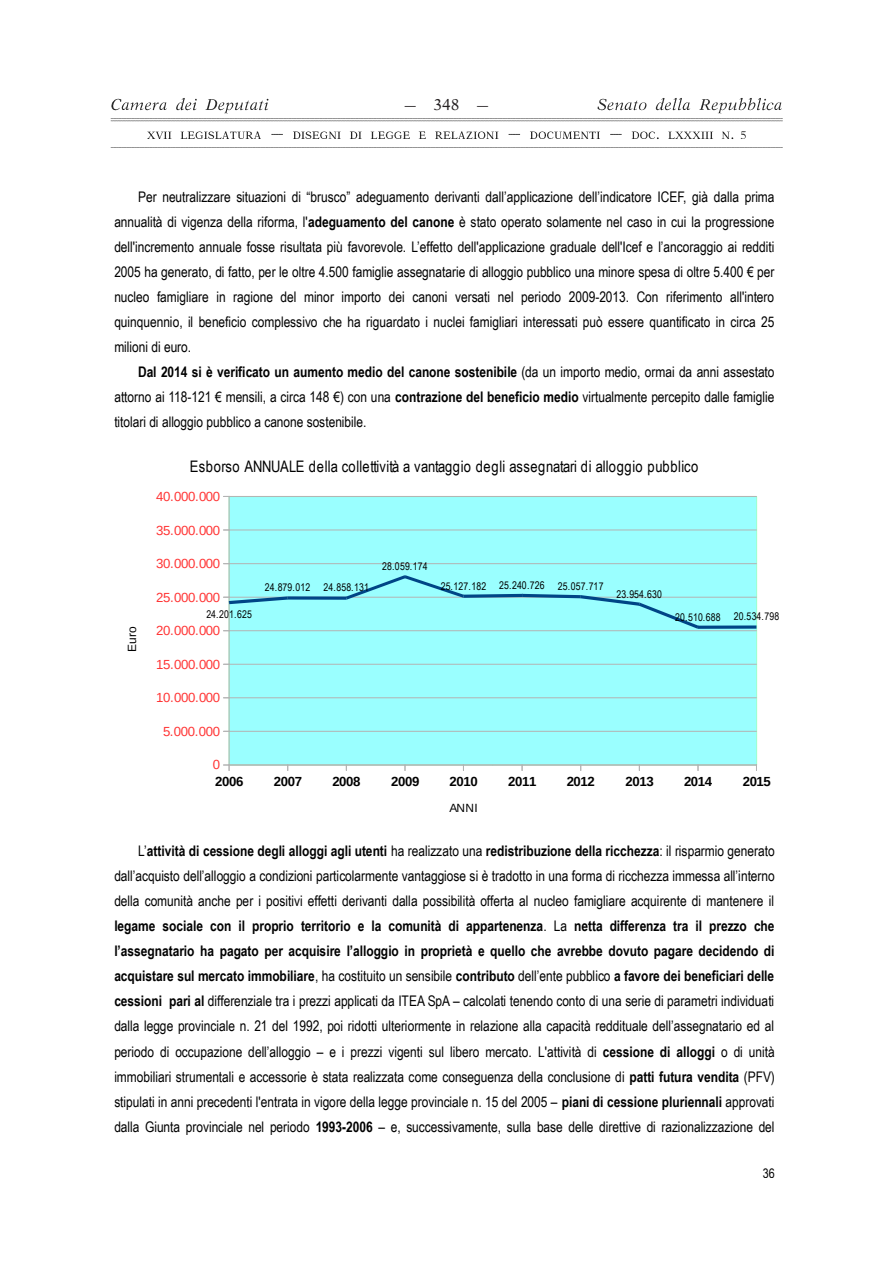
<style>
.page{position:relative;width:893px;height:1263px;background:#fff}
.page>*{position:absolute;margin:0;border:0;box-sizing:border-box;transform-origin:0 0}
.t1{font:15.9px "Ftjxnk Arial Narrow";letter-spacing:.01em;color:#000}
.t2{font:15.75px "New Aster LT Std";color:#231f20;scale:1.4 1}
.t3{font:14.55px/25px "Ftjxnk Arial Narrow";color:#000;text-align:justify}
.t4{font:700 14.55px/25px "Ydmfth Arial Narrow";color:#000;text-align:justify}
.t5{font:13.2px "Qsspvc Liberation Sans";letter-spacing:-.025em;color:#f33}
.t6{font:700 13.2px "Pgcmdl Liberation Sans";letter-spacing:-.025em;color:#000}
.t7{font:13.2px "Ftjxnk Arial Narrow";color:#000}
.t8{font:11.85px "Qsspvc Liberation Sans";letter-spacing:.015em;color:#000}
.t9{font:10.65px "Ftjxnk Arial Narrow";letter-spacing:.005em;color:#000}
.s1{font-family:"Ydmfth Arial Narrow";font-weight:700}
.s2{font-family:"Ftjxnk Arial Narrow";font-weight:400}
</style>
<div class="page">
<div style="left:230px;top:496px;width:527px;height:269px;background:#9affff"></div>
<hr style="left:229px;top:731px;width:527px;height:1px;background:#b3b3b3">
<hr style="left:229px;top:697px;width:527px;height:1px;background:#b3b3b3">
<hr style="left:229px;top:664px;width:527px;height:1px;background:#b3b3b3">
<hr style="left:229px;top:630px;width:527px;height:1px;background:#b3b3b3">
<hr style="left:229px;top:597px;width:527px;height:1px;background:#b3b3b3">
<hr style="left:229px;top:563px;width:527px;height:1px;background:#b3b3b3">
<hr style="left:229px;top:530px;width:527px;height:1px;background:#b3b3b3">
<hr style="left:229px;top:496px;width:527px;height:1px;background:#b3b3b3">
<hr style="left:229px;top:765px;width:528px;height:1px;background:#b3b3b3">
<svg style="left:224px;top:765px;width:6px;height:5px"></svg>
<hr style="left:229px;top:496px;width:1px;height:269px;background:#b3b3b3">
<svg style="left:224px;top:596px;width:65px;height:8px"></svg>
<svg style="left:288px;top:596px;width:58px;height:4px"></svg>
<svg style="left:346px;top:575px;width:353px;height:54px;background:#91f2f6"></svg>
<svg style="left:698px;top:625px;width:58px;height:4px"></svg>
<img style="left:110px;top:98px;width:673px;height:50px">
<p class="t2" style="left:405px;top:95px;width:61px">– 348 –</p>
<p class="t3" style="left:114px;top:184px;width:662px;text-indent:24px">Per neutralizzare situazioni di “brusco” adeguamento derivanti dall’applicazione dell’indicatore ICEF, già dalla prima annualità di vigenza della riforma, l'<span class="s1">adeguamento del canone</span> è stato operato solamente nel caso in cui la progressione dell'incremento annuale fosse risultata più favorevole. L’effetto dell'applicazione graduale dell'Icef e l’ancoraggio ai redditi 2005 ha generato, di fatto, per le oltre 4.500 famiglie assegnatarie di alloggio pubblico una minore spesa di oltre 5.400 € per nucleo famigliare in ragione del minor importo dei canoni versati nel periodo 2009-2013. Con riferimento all'intero quinquennio, il beneficio complessivo che ha riguardato i nuclei famigliari interessati può essere quantificato in circa 25 milioni di euro.</p>
<p class="t4" style="left:138px;top:360px;width:638px">Dal 2014 si è verificato un aumento medio del canone sostenibile <span class="s2">(da un importo medio, ormai da anni assestato</span></p>
<p class="t3" style="left:114px;top:385px;width:662px">attorno ai 118-121 € mensili, a circa 148 €) con una <span class="s1">contrazione del beneficio medio</span> virtualmente percepito dalle famiglie titolari di alloggio pubblico a canone sostenibile.</p>
<p class="t1" style="left:190px;top:458px;width:510px">Esborso ANNUALE della collettività a vantaggio degli assegnatari di alloggio pubblico</p>
<p class="t5" style="left:156px;top:489px;width:65px">40.000.000</p>
<p class="t8" style="left:125px;top:652px;width:27px;rotate:-90deg">Euro</p>
<p class="t5" style="left:156px;top:522px;width:65px">35.000.000</p>
<p class="t5" style="left:156px;top:556px;width:65px">30.000.000</p>
<p class="t5" style="left:156px;top:589px;width:65px">25.000.000</p>
<p class="t9" style="left:206px;top:608px;width:47px">24.201.625</p>
<p class="t5" style="left:156px;top:623px;width:65px">20.000.000</p>
<p class="t5" style="left:156px;top:656px;width:65px">15.000.000</p>
<p class="t5" style="left:156px;top:690px;width:65px">10.000.000</p>
<p class="t5" style="left:163px;top:724px;width:58px">5.000.000</p>
<p class="t5" style="left:213px;top:757px;width:9px">0</p>
<p class="t9" style="left:265px;top:581px;width:106px">24.879.012 24.858.131</p>
<p class="t9" style="left:382px;top:560px;width:47px">28.059.174</p>
<p class="t9" style="left:441px;top:580px;width:164px">25.127.182 25.240.726 25.057.717</p>
<p class="t9" style="left:616px;top:588px;width:47px">23.954.630</p>
<p class="t9" style="left:675px;top:610px;width:106px">20.510.688 20.534.798</p>
<p class="t6" style="left:215px;top:774px;width:30px">2006</p>
<p class="t6" style="left:274px;top:774px;width:30px">2007</p>
<p class="t6" style="left:332px;top:774px;width:30px">2008</p>
<p class="t6" style="left:391px;top:774px;width:30px">2009</p>
<p class="t6" style="left:450px;top:774px;width:30px">2010</p>
<p class="t6" style="left:508px;top:774px;width:30px">2011</p>
<p class="t6" style="left:567px;top:774px;width:30px">2012</p>
<p class="t6" style="left:626px;top:774px;width:30px">2013</p>
<p class="t6" style="left:684px;top:774px;width:30px">2014</p>
<p class="t6" style="left:743px;top:774px;width:30px">2015</p>
<p class="t8" style="left:449px;top:800px;width:30px">ANNI</p>
<p class="t4" style="left:138px;top:838px;width:638px"><span class="s2">L’</span>attività di cessione degli alloggi agli utenti <span class="s2">ha realizzato una</span> redistribuzione della ricchezza<span class="s2">: il risparmio generato</span></p>
<p class="t3" style="left:114px;top:864px;width:662px">dall’acquisto dell’alloggio a condizioni particolarmente vantaggiose si è tradotto in una forma di ricchezza immessa all’interno della comunità anche per i positivi effetti derivanti dalla possibilità offerta al nucleo famigliare acquirente di mantenere il</p>
<p class="t4" style="left:114px;top:914px;width:662px">legame sociale con il proprio territorio e la comunità di appartenenza<span class="s2">. La</span> netta differenza tra il prezzo che l’assegnatario ha pagato per acquisire l’alloggio in proprietà e quello che avrebbe dovuto pagare decidendo di acquistare sul mercato immobiliare<span class="s2">, ha costituito un sensibile</span> contributo <span class="s2">dell’ente pubblico</span> a favore dei beneficiari delle</p>
<p class="t3" style="left:114px;top:989px;width:662px"><span class="s1">cessioni pari al</span> differenziale tra i prezzi applicati da ITEA SpA – calcolati tenendo conto di una serie di parametri individuati dalla legge provinciale n. 21 del 1992, poi ridotti ulteriormente in relazione alla capacità reddituale dell’assegnatario ed al periodo di occupazione dell’alloggio – e i prezzi vigenti sul libero mercato. L'attività di <span class="s1">cessione di alloggi</span> o di unità immobiliari strumentali e accessorie è stata realizzata come conseguenza della conclusione di <span class="s1">patti futura vendita</span> (PFV) stipulati in anni precedenti l'entrata in vigore della legge provinciale n. 15 del 2005 – <span class="s1">piani di cessione pluriennali</span> approvati dalla Giunta provinciale nel periodo <span class="s1">1993-2006</span> – e, successivamente, sulla base delle direttive di razionalizzazione del</p>
<p class="t7" style="left:763px;top:1166px;width:14px">36</p>
</div>
